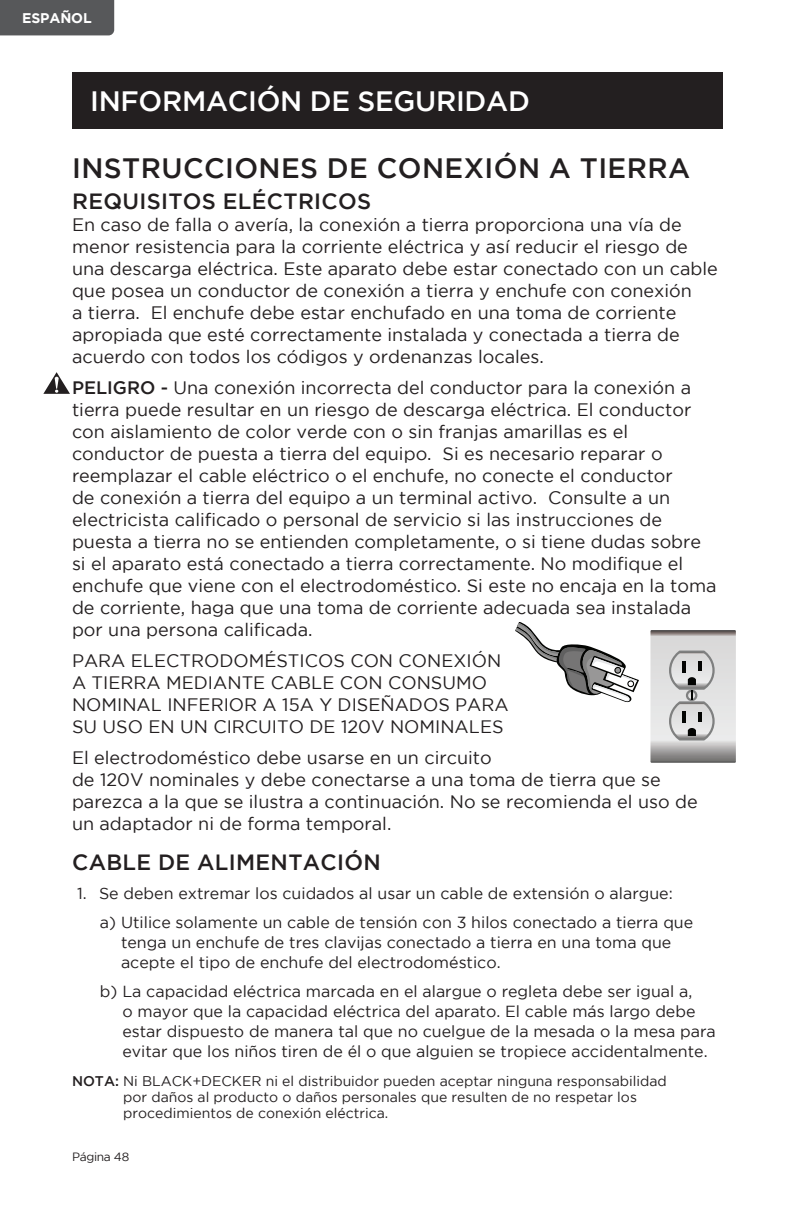
<style>
.page{position:relative;width:792px;height:1224px;background:#fff}
.page>*{position:absolute;margin:0;border:0;box-sizing:border-box;transform-origin:0 0}
.t1{font:500 28px "Gotham";letter-spacing:.015em;color:#231f20}
.t2{font:500 28px "Gotham";letter-spacing:-.01em;color:#fff}
.t3{font:500 22px "Gotham";letter-spacing:.015em;color:#231f20}
.t4{font:18px/22px "Gotham";color:#231f20}
.t5{font:16px/20px "Gotham";color:#231f20}
.t6{font:14px/16px "Gotham";color:#231f20}
.t7{font:700 14px "Gotham";letter-spacing:-.01em;color:#fff}
.t8{font:12px "Gotham";letter-spacing:-.025em;color:#231f20}
.s1{font-weight:500}
</style>
<div class="page">
<div style="left:0;top:0;width:114px;height:35px;background:#57585a"></div>
<div style="left:72px;top:72px;width:650px;height:57px;background:#231f20"></div>
<svg style="left:43px;top:372px;width:27px;height:22px"></svg>
<svg style="left:650px;top:630px;width:86px;height:133px"></svg>
<svg style="left:515px;top:622px;width:124px;height:81px"></svg>
<p class="t7" style="left:22px;top:10px;width:71px">ESPAÑOL</p>
<h1 class="t2" style="left:90px;top:85px;width:441px">INFORMACIÓN DE SEGURIDAD</h1>
<h1 class="t1" style="left:72px;top:153px;width:619px">INSTRUCCIONES DE CONEXIÓN A TIERRA</h1>
<p class="t3" style="left:72px;top:189px;width:301px">REQUISITOS ELÉCTRICOS</p>
<p class="t4" style="left:72px;top:214px;width:647px">En caso de falla o avería, la conexión a tierra proporciona una vía de menor resistencia para la corriente eléctrica y así reducir el riesgo de una descarga eléctrica. Este aparato debe estar conectado con un cable que posea un conductor de conexión a tierra y enchufe con conexión<br>a tierra. El enchufe debe estar enchufado en una toma de corriente apropiada que esté correctamente instalada y conectada a tierra de acuerdo con todos los códigos y ordenanzas locales.</p>
<p class="t4" style="left:72px;top:377px;width:646px"><span class="s1">PELIGRO -</span> Una conexión incorrecta del conductor para la conexión a tierra puede resultar en un riesgo de descarga eléctrica. El conductor con aislamiento de color verde con o sin franjas amarillas es el conductor de puesta a tierra del equipo. Si es necesario reparar o reemplazar el cable eléctrico o el enchufe, no conecte el conductor<br>de conexión a tierra del equipo a un terminal activo. Consulte a un electricista calificado o personal de servicio si las instrucciones de puesta a tierra no se entienden completamente, o si tiene dudas sobre si el aparato está conectado a tierra correctamente. No modifique el enchufe que viene con el electrodoméstico. Si este no encaja en la toma de corriente, haga que una toma de corriente adecuada sea instalada por una persona calificada.</p>
<p class="t4" style="left:72px;top:650px;width:438px">PARA ELECTRODOMÉSTICOS CON CONEXIÓN A TIERRA MEDIANTE CABLE CON CONSUMO NOMINAL INFERIOR A 15A Y DISEÑADOS PARA SU USO EN UN CIRCUITO DE 120V NOMINALES</p>
<p class="t4" style="left:72px;top:747px;width:627px">El electrodoméstico debe usarse en un circuito<br>de 120V nominales y debe conectarse a una toma de tierra que se parezca a la que se ilustra a continuación. No se recomienda el uso de un adaptador ni de forma temporal.</p>
<p class="t3" style="left:72px;top:850px;width:310px">CABLE DE ALIMENTACIÓN</p>
<p class="t5" style="left:100px;top:879px;width:595px;line-height:29px;text-indent:-23px">1. Se deben extremar los cuidados al usar un cable de extensión o alargue:<br>a) Utilice solamente un cable de tensión con 3 hilos conectado a tierra que</p>
<p class="t5" style="left:121px;top:932px;width:552px">tenga un enchufe de tres clavijas conectado a tierra en una toma que acepte el tipo de enchufe del electrodoméstico.</p>
<p class="t5" style="left:122px;top:981px;width:595px;text-indent:-22px">b) La capacidad eléctrica marcada en el alargue o regleta debe ser igual a,<br>o mayor que la capacidad eléctrica del aparato. El cable más largo debe estar dispuesto de manera tal que no cuelgue de la mesada o la mesa para evitar que los niños tiren de él o que alguien se tropiece accidentalmente.</p>
<p class="t6" style="left:123px;top:1073px;width:545px;text-indent:-51px"><span class="s1">NOTA:</span> Ni BLACK+DECKER ni el distribuidor pueden aceptar ninguna responsabilidad por daños al producto o daños personales que resulten de no respetar los procedimientos de conexión eléctrica.</p>
<p class="t8" style="left:72px;top:1150px;width:59px">Página 48</p>
</div>
